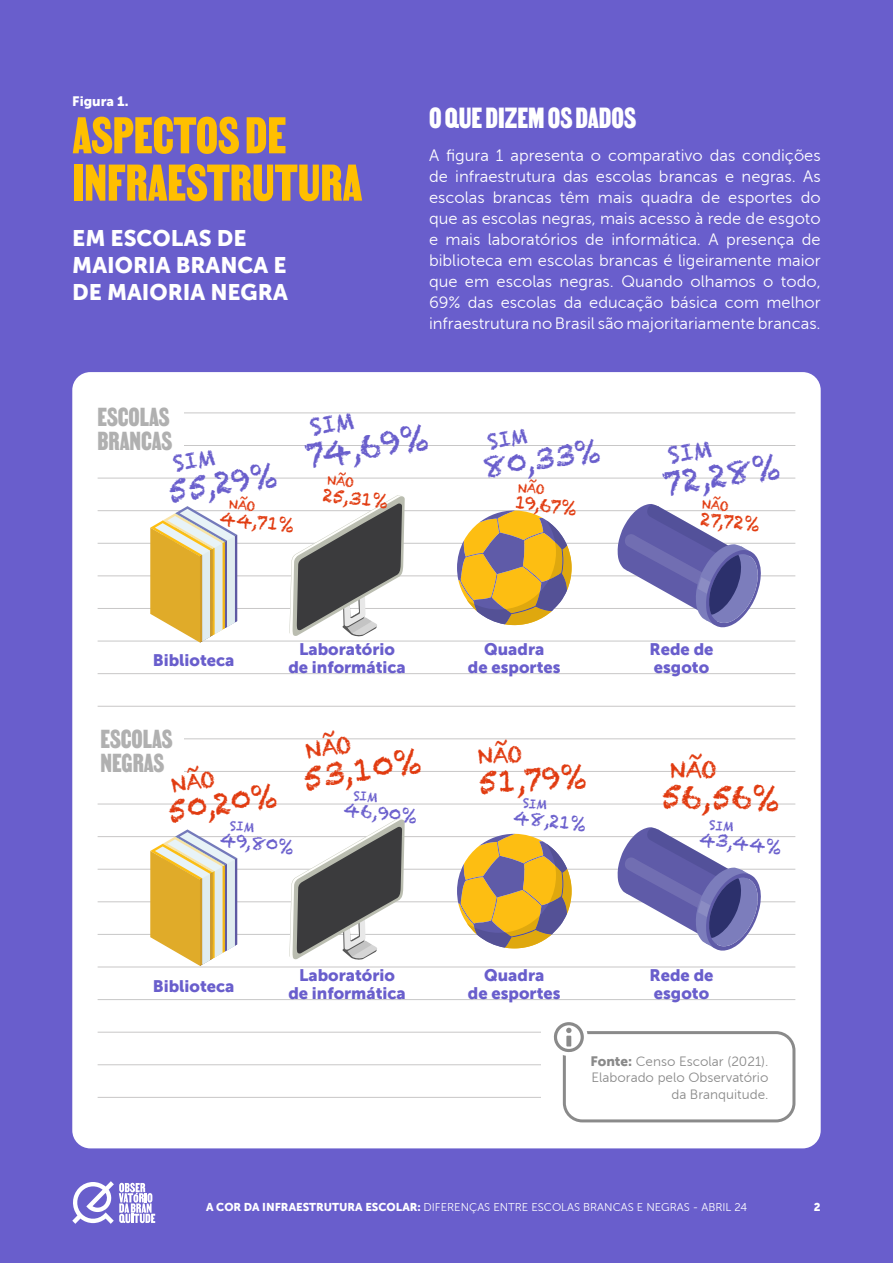
<style>
.page{position:relative;width:893px;height:1263px;background:#695ecc}
.page>*{position:absolute;margin:0;border:0;box-sizing:border-box;transform-origin:0 0}
.t1{font:62.1px/47.2px "MARTIN";color:#ffbf00}
.t2{font:35.1px "MARTIN";color:#fff}
.t3{font:32.7px "Chalkduster";color:#695ecc}
.t4{font:32.1px "Chalkduster";color:#695ecc}
.t5{font:31.95px "Chalkduster";color:#e13b10}
.t6{font:31.65px "Chalkduster";color:#e13b10}
.t7{font:31.5px/23.9px "MARTIN";color:#b0b0b0}
.t8{font:31.05px "Chalkduster";color:#695ecc}
.t9{font:30.45px "Chalkduster";color:#e13b10}
.t10{font:30.15px "Chalkduster";color:#e13b10}
.t11{font:29.7px "Chalkduster";color:#695ecc}
.t12{font:22.35px/27.2px "Museo Sans 900";color:#fff}
.t13{font:18.15px "Chalkduster";color:#e13b10}
.t14{font:18.15px "Chalkduster";color:#695ecc}
.t15{font:16.5px/21px "Museo Sans 300";color:#fff;text-align:justify}
.t16{font:16.5px "Museo Sans 900";color:#695ecc}
.t17{font:13.5px/16.5px "Museo Sans 300";color:#8a8a8a;text-align:right}
.t18{font:13.5px "Museo Sans 900";color:#fff}
.t19{font:11.25px "Museo Sans 300";color:#fff}
.t20{font:11.25px "Museo Sans 900";color:#fff}
.s1{font-family:"Museo Sans 900"}
</style>
<div class="page">
<svg style="left:72px;top:1181px;width:83px;height:43px"></svg>
<div style="left:72px;top:372px;width:749px;height:776px;background:#fff;border-radius:18px"></div>
<hr style="left:98px;top:412px;width:697px;height:1px;background:#c8c7c7">
<hr style="left:98px;top:445px;width:697px;height:1px;background:#c8c7c7">
<hr style="left:98px;top:478px;width:697px;height:1px;background:#c8c7c7">
<hr style="left:98px;top:510px;width:697px;height:1px;background:#c8c7c7">
<hr style="left:98px;top:543px;width:697px;height:1px;background:#c8c7c7">
<hr style="left:98px;top:575px;width:697px;height:1px;background:#c8c7c7">
<hr style="left:98px;top:608px;width:697px;height:1px;background:#c8c7c7">
<hr style="left:98px;top:641px;width:697px;height:1px;background:#c8c7c7">
<hr style="left:98px;top:673px;width:697px;height:1px;background:#c8c7c7">
<hr style="left:98px;top:706px;width:697px;height:1px;background:#c8c7c7">
<hr style="left:98px;top:738px;width:697px;height:1px;background:#c8c7c7">
<hr style="left:98px;top:771px;width:697px;height:1px;background:#c8c7c7">
<hr style="left:98px;top:804px;width:697px;height:1px;background:#c8c7c7">
<hr style="left:98px;top:836px;width:697px;height:1px;background:#c8c7c7">
<hr style="left:98px;top:869px;width:697px;height:1px;background:#c8c7c7">
<hr style="left:98px;top:901px;width:697px;height:1px;background:#c8c7c7">
<hr style="left:98px;top:934px;width:697px;height:1px;background:#c8c7c7">
<hr style="left:98px;top:967px;width:697px;height:1px;background:#c8c7c7">
<hr style="left:98px;top:999px;width:697px;height:1px;background:#c8c7c7">
<hr style="left:98px;top:1032px;width:697px;height:1px;background:#c8c7c7">
<hr style="left:98px;top:1064px;width:697px;height:1px;background:#c8c7c7">
<hr style="left:98px;top:1097px;width:697px;height:1px;background:#c8c7c7">
<div style="left:541px;top:1022px;width:262px;height:105px;background:#fff"></div>
<div style="left:563px;top:1031px;width:232px;height:91px;border:3px solid #8a8a8a;border-radius:18px"></div>
<div style="left:550px;top:1018px;width:38px;height:38px;background:#fff;border-radius:50%"></div>
<svg style="left:553px;top:1022px;width:31px;height:30px"></svg>
<div style="left:91px;top:400px;width:93px;height:58px;background:#fff"></div>
<div style="left:91px;top:722px;width:93px;height:59px;background:#fff"></div>
<svg style="left:289px;top:495px;width:116px;height:142px"></svg>
<svg style="left:457px;top:510px;width:115px;height:115px"></svg>
<svg style="left:289px;top:818px;width:116px;height:142px"></svg>
<svg style="left:457px;top:834px;width:115px;height:114px"></svg>
<svg style="left:309px;top:412px;width:46px;height:2px"></svg>
<svg style="left:150px;top:506px;width:106px;height:136px"></svg>
<svg style="left:327px;top:477px;width:27px;height:2px"></svg>
<svg style="left:617px;top:504px;width:144px;height:124px"></svg>
<svg style="left:305px;top:738px;width:47px;height:2px"></svg>
<svg style="left:478px;top:739px;width:44px;height:1px"></svg>
<svg style="left:150px;top:829px;width:104px;height:137px"></svg>
<svg style="left:522px;top:803px;width:25px;height:2px"></svg>
<svg style="left:617px;top:827px;width:144px;height:124px"></svg>
<p class="t18" style="left:72px;top:94px;width:58px">Figura 1.</p>
<p class="t1" style="left:72px;top:111px;width:291px">ASPECTOS DE<br>INFRAESTRUTURA</p>
<p class="t12" style="left:72px;top:224px;width:217px">EM ESCOLAS DE<br>MAIORIA BRANCA E<br>DE MAIORIA NEGRA</p>
<p class="t2" style="left:429px;top:97px;width:209px">O QUE DIZEM OS DADOS</p>
<p class="t15" style="left:429px;top:144px;width:393px">A figura 1 apresenta o comparativo das condições de infraestrutura das escolas brancas e negras. As escolas brancas têm mais quadra de esportes do que as escolas negras, mais acesso à rede de esgoto e mais laboratórios de informática. A presença de biblioteca em escolas brancas é ligeiramente maior que em escolas negras. Quando olhamos o todo, 69% das escolas da educação básica com melhor infraestrutura no Brasil são majoritariamente brancas.</p>
<p class="t7" style="left:97px;top:404px;width:76px">ESCOLAS<br>BRANCAS</p>
<p class="t8" style="left:165px;top:473px;width:111px;rotate:-9deg">55,29%</p>
<p class="t13" style="left:221px;top:507px;width:76px;rotate:6deg">44,71%</p>
<p class="t3" style="left:303px;top:437px;width:125px;rotate:-9deg">74,69%</p>
<p class="t11" style="left:480px;top:451px;width:120px;rotate:-9deg">80,33%</p>
<p class="t13" style="left:324px;top:484px;width:67px;rotate:6deg">25,31%</p>
<p class="t13" style="left:516px;top:491px;width:63px;rotate:6deg">19,67%</p>
<p class="t16" style="left:153px;top:651px;width:83px">Biblioteca</p>
<p class="t16" style="left:299px;top:640px;width:97px">Laboratório</p>
<p class="t16" style="left:288px;top:658px;width:119px">de informática</p>
<p class="t16" style="left:484px;top:640px;width:62px">Quadra</p>
<p class="t16" style="left:468px;top:658px;width:94px">de esportes</p>
<p class="t7" style="left:100px;top:726px;width:74px">ESCOLAS<br>NEGRAS</p>
<p class="t10" style="left:165px;top:794px;width:112px;rotate:-9deg">50,20%</p>
<p class="t14" style="left:221px;top:828px;width:76px;rotate:6deg">49,80%</p>
<p class="t6" style="left:300px;top:760px;width:120px;rotate:-9deg">53,10%</p>
<p class="t9" style="left:477px;top:764px;width:110px;rotate:-3deg">51,79%</p>
<p class="t14" style="left:345px;top:798px;width:75px;rotate:6deg">46,90%</p>
<p class="t14" style="left:515px;top:806px;width:74px;rotate:6deg">48,21%</p>
<p class="t16" style="left:153px;top:977px;width:83px">Biblioteca</p>
<p class="t16" style="left:299px;top:966px;width:97px">Laboratório</p>
<p class="t16" style="left:288px;top:984px;width:119px">de informática</p>
<p class="t16" style="left:484px;top:966px;width:62px">Quadra</p>
<p class="t16" style="left:468px;top:984px;width:94px">de esportes</p>
<p class="t4" style="left:660px;top:465px;width:119px;rotate:-9deg">72,28%</p>
<p class="t13" style="left:701px;top:508px;width:61px;rotate:6deg">27,72%</p>
<p class="t16" style="left:650px;top:640px;width:65px">Rede de</p>
<p class="t16" style="left:654px;top:658px;width:57px">esgoto</p>
<p class="t5" style="left:662px;top:777px;width:120px;rotate:1deg">56,56%</p>
<p class="t14" style="left:700px;top:828px;width:84px;rotate:6deg">43,44%</p>
<p class="t16" style="left:650px;top:966px;width:65px">Rede de</p>
<p class="t16" style="left:654px;top:984px;width:57px">esgoto</p>
<p class="t17" style="left:590px;top:1053px;width:180px"><span class="s1">Fonte:</span> Censo Escolar (2021).<br>Elaborado pelo Observatório da Branquitude.</p>
<p class="t19" style="left:206px;top:1201px;width:542px"><span class="s1">A COR DA INFRAESTRUTURA ESCOLAR:</span> DIFERENÇAS ENTRE ESCOLAS BRANCAS E NEGRAS - ABRIL 24</p>
<p class="t20" style="left:814px;top:1200px;width:8px">2</p>
</div>
